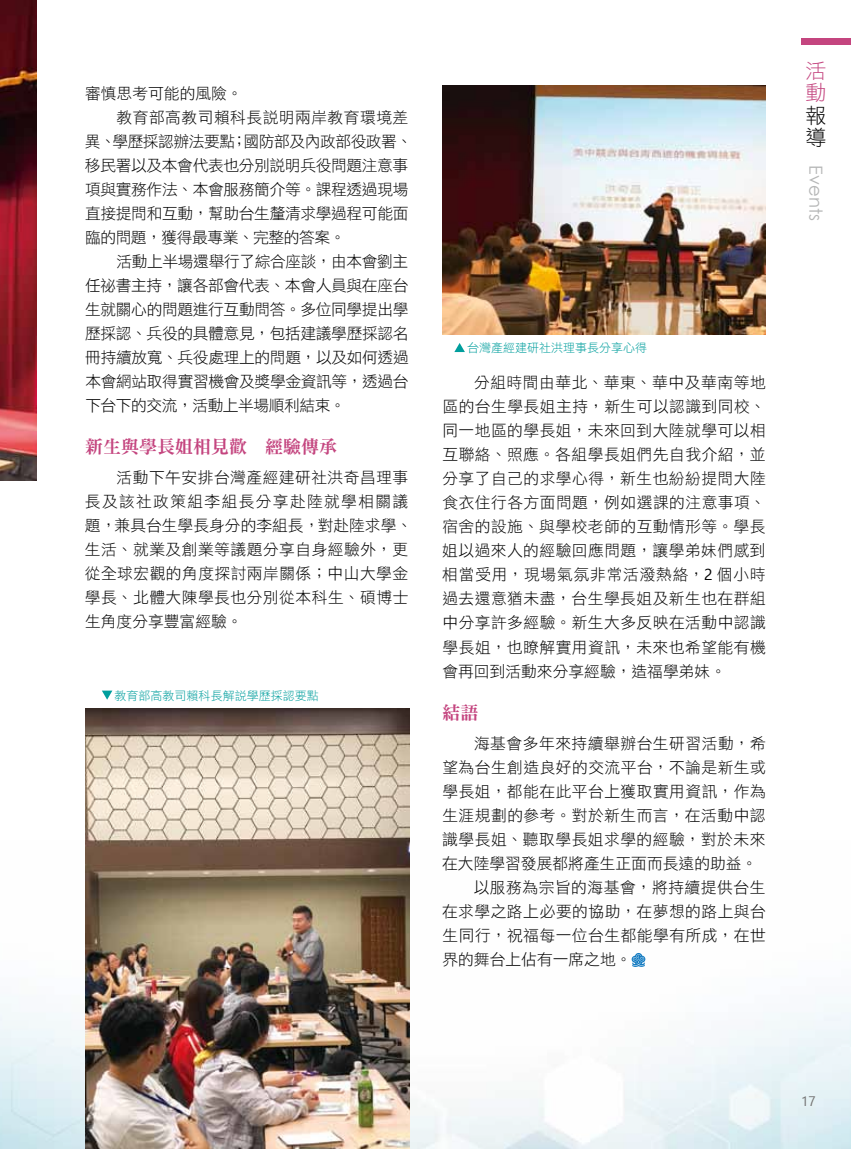
<style>
.page{position:relative;width:851px;height:1149px;background:#fff}
.page>*{position:absolute;margin:0;border:0;box-sizing:border-box;transform-origin:0 0}
.t1{font:21px/22.5px "DF Hei Std W3";color:#c4457f}
.t2{font:21px/22.6px "DF Hei Std W3";color:#000}
.t3{font:18px "DF Ming Std W9";color:#c4457f}
.t4{font:18px "Century Gothic";letter-spacing:.01em;color:#b5b6b6}
.t5{font:15.75px/24px "DF Hei Std W3";letter-spacing:.03em;color:#000}
.t6{font:15.75px/24px "DF Hei Std W3";color:#000;text-align:justify}
.t7{font:15.75px "DF Hei Std W3";letter-spacing:-.025em;color:#000}
.t8{font:15.75px "DF Hei Std W3";letter-spacing:-.03em;color:#000}
.t9{font:13.5px "Ebrima";color:#727171}
.t10{font:12px "DF Hei Std W3";color:#009e9d}
.s1{font-family:"Ebrima"}
</style>
<div class="page">
<img style="left:0;top:840px;width:850px;height:308px">
<div style="left:800px;top:38px;width:50px;height:7px;background:#c4457f"></div>
<img style="left:0;top:0;width:36px;height:480px">
<svg style="left:631px;top:952px;width:14px;height:14px"></svg>
<img style="left:86px;top:708px;width:323px;height:440px">
<img style="left:442px;top:85px;width:323px;height:249px">
<svg style="left:454px;top:343px;width:11px;height:9px"></svg>
<svg style="left:102px;top:690px;width:10px;height:9px"></svg>
<p class="t6" style="left:85px;top:81px;width:159px">審慎思考可能的風險。</p>
<p class="t5" style="left:117px;top:105px;width:293px">教育部高教司賴科長說明兩岸教育環境差</p>
<p class="t8" style="left:85px;top:132px;width:329px">異、學歷採認辦法要點；國防部及內政部役政署、</p>
<p class="t7" style="left:85px;top:156px;width:325px">移民署以及本會代表也分別說明兵役問題注意事</p>
<p class="t7" style="left:85px;top:180px;width:325px">項與實務作法、本會服務簡介等。課程透過現場</p>
<p class="t7" style="left:85px;top:204px;width:325px">直接提問和互動，幫助台生釐清求學過程可能面</p>
<p class="t8" style="left:85px;top:228px;width:262px">臨的問題，獲得最專業、完整的答案。</p>
<p class="t7" style="left:117px;top:252px;width:293px">活動上半場還舉行了綜合座談，由本會劉主</p>
<p class="t7" style="left:85px;top:276px;width:325px">任祕書主持，讓各部會代表、本會人員與在座台</p>
<p class="t7" style="left:85px;top:300px;width:325px">生就關心的問題進行互動問答。多位同學提出學</p>
<p class="t7" style="left:85px;top:324px;width:325px">歷採認、兵役的具體意見，包括建議學歷採認名</p>
<p class="t7" style="left:85px;top:348px;width:325px">冊持續放寬、兵役處理上的問題，以及如何透過</p>
<p class="t7" style="left:85px;top:372px;width:325px">本會網站取得實習機會及獎學金資訊等，透過台</p>
<p class="t8" style="left:85px;top:396px;width:262px">下台下的交流，活動上半場順利結束。</p>
<p class="t3" style="left:85px;top:437px;width:253px">新生與學長姐相見歡 經驗傳承</p>
<p class="t5" style="left:85px;top:465px;width:329px;text-indent:32px">活動下午安排台灣產經建研社洪奇昌理事長及該社政策組李組長分享赴陸就學相關議題，兼具台生學長身分的李組長，對赴陸求學、生活、就業及創業等議題分享自身經驗外，更從全球宏觀的角度探討兩岸關係；中山大學金學長、北體大陳學長也分別從本科生、碩博士生角度分享豐富經驗。</p>
<p class="t10" style="left:115px;top:688px;width:205px">教育部高教司賴科長解說學歷採認要點</p>
<p class="t10" style="left:467px;top:341px;width:181px">台灣產經建研社洪理事長分享心得</p>
<p class="t6" style="left:442px;top:370px;width:325px;text-indent:32px">分組時間由華北、華東、華中及華南等地區的台生學長姐主持，新生可以認識到同校、同一地區的學長姐，未來回到大陸就學可以相互聯絡、照應。各組學長姐們先自我介紹，並分享了自己的求學心得，新生也紛紛提問大陸食衣住行各方面問題，例如選課的注意事項、宿舍的設施、與學校老師的互動情形等。學長姐以過來人的經驗回應問題，讓學弟妹們感到相當受用，現場氣氛非常活潑熱絡，<span class="s1">2</span> 個小時過去還意猶未盡，台生學長姐及新生也在群組中分享許多經驗。新生大多反映在活動中認識學長姐，也瞭解實用資訊，未來也希望能有機會再回到活動來分享經驗，造福學弟妹。</p>
<p class="t3" style="left:442px;top:702px;width:37px">結語</p>
<p class="t5" style="left:474px;top:730px;width:293px">海基會多年來持續舉辦台生研習活動，希</p>
<p class="t5" style="left:442px;top:754px;width:325px">望為台生創造良好的交流平台，不論是新生或</p>
<p class="t5" style="left:442px;top:778px;width:325px">學長姐，都能在此平台上獲取實用資訊，作為</p>
<p class="t5" style="left:442px;top:802px;width:325px">生涯規劃的參考。對於新生而言，在活動中認</p>
<p class="t5" style="left:442px;top:826px;width:325px">識學長姐、聽取學長姐求學的經驗，對於未來</p>
<p class="t6" style="left:442px;top:850px;width:316px">在大陸學習發展都將產生正面而長遠的助益。</p>
<p class="t5" style="left:473px;top:874px;width:293px">以服務為宗旨的海基會，將持續提供台生</p>
<p class="t5" style="left:442px;top:898px;width:325px">在求學之路上必要的協助，在夢想的路上與台</p>
<p class="t5" style="left:442px;top:922px;width:325px">生同行，祝福每一位台生都能學有所成，在世</p>
<p class="t6" style="left:442px;top:946px;width:190px">界的舞台上佔有一席之地。</p>
<h1 class="t1" style="left:805px;top:58px;width:22px">活動</h1>
<h1 class="t2" style="left:805px;top:104px;width:22px">報導</h1>
<p class="t4" style="left:828px;top:165px;width:58px;rotate:90deg">Events</p>
<p class="t9" style="left:801px;top:1091px;width:16px">17</p>
</div>
